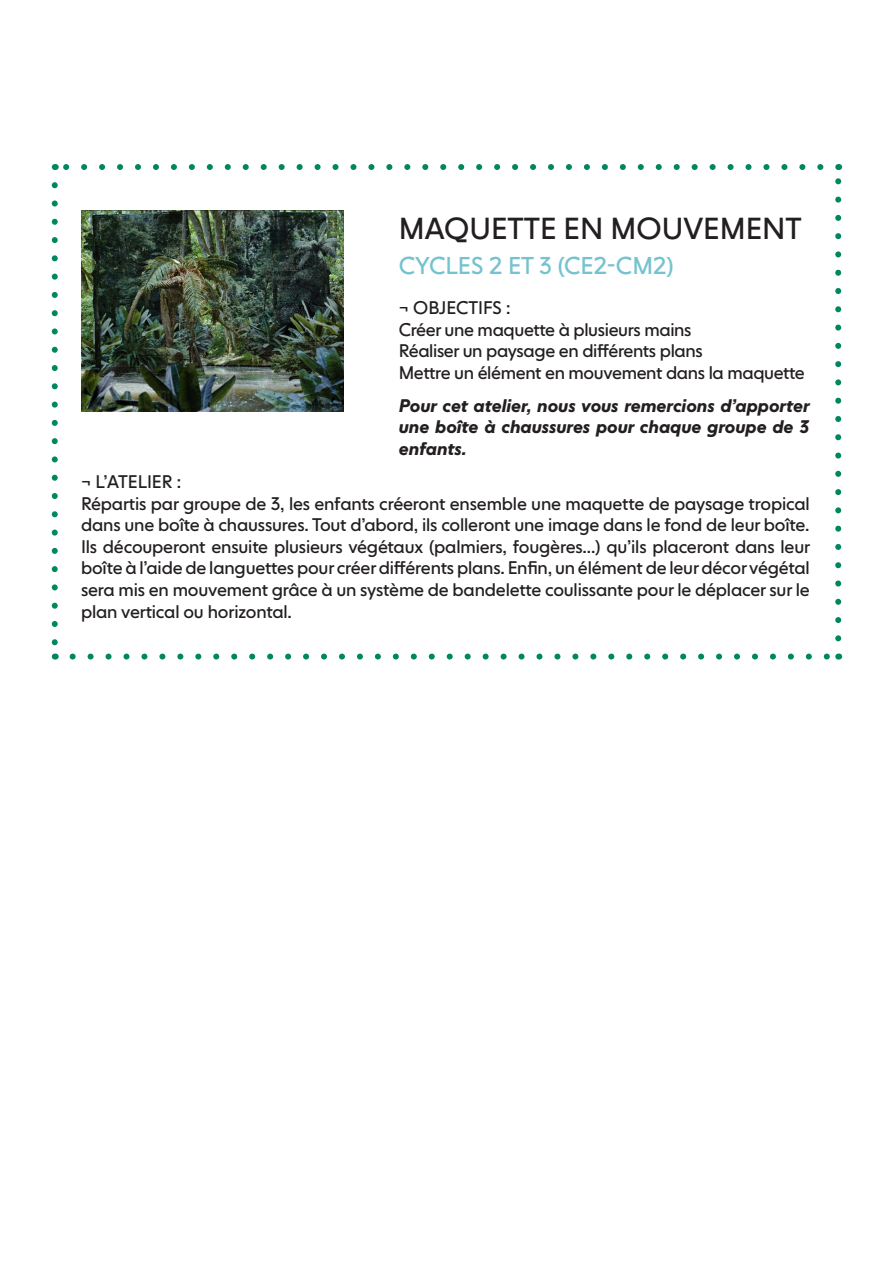
<style>
.page{position:relative;width:893px;height:1263px;background:#fff}
.page>*{position:absolute;margin:0;border:0;box-sizing:border-box;transform-origin:0 0}
.t1{font:30px "NEXT Book";color:#231f20}
.t2{font:24px "NEXT Book";color:#75c3ce}
.t3{font:18px/21.6px "NEXT Book";letter-spacing:-.02em;color:#231f20;text-align:justify}
.t4{font:italic 700 18px/21.6px "NEXT Book";color:#231f20;text-align:justify}
.t5{font:18px "NEXT Book";color:#231f20}
</style>
<div class="page">
<img style="left:81px;top:210px;width:263px;height:202px">
<svg style="left:52px;top:185px;width:6px;height:461px"></svg>
<svg style="left:73px;top:653px;width:756px;height:6px"></svg>
<svg style="left:835px;top:178px;width:6px;height:460px"></svg>
<svg style="left:64px;top:164px;width:756px;height:6px"></svg>
<p class="t1" style="left:399px;top:211px;width:404px">MAQUETTE EN MOUVEMENT</p>
<p class="t2" style="left:399px;top:251px;width:276px">CYCLES 2 ET 3 (CE2-CM2)</p>
<p class="t5" style="left:399px;top:297px;width:113px">¬ OBJECTIFS :</p>
<p class="t3" style="left:399px;top:319px;width:294px">Créer une maquette à plusieurs mains</p>
<p class="t3" style="left:399px;top:340px;width:305px">Réaliser un paysage en différents plans</p>
<p class="t3" style="left:399px;top:362px;width:407px">Mettre un élément en mouvement dans la maquette</p>
<p class="t4" style="left:399px;top:395px;width:412px">Pour cet atelier, nous vous remercions d’apporter une boîte à chaussures pour chaque groupe de 3 enfants.</p>
<p class="t5" style="left:81px;top:471px;width:102px">¬ L’ATELIER :</p>
<p class="t3" style="left:81px;top:493px;width:731px">Répartis par groupe de 3, les enfants créeront ensemble une maquette de paysage tropical dans une boîte à chaussures. Tout d’abord, ils colleront une image dans le fond de leur boîte.<br>Ils découperont ensuite plusieurs végétaux (palmiers, fougères...) qu’ils placeront dans leur boîte à l’aide de languettes pour créer différents plans. Enfin, un élément de leur décor végétal sera mis en mouvement grâce à un système de bandelette coulissante pour le déplacer sur le plan vertical ou horizontal.</p>
</div>
